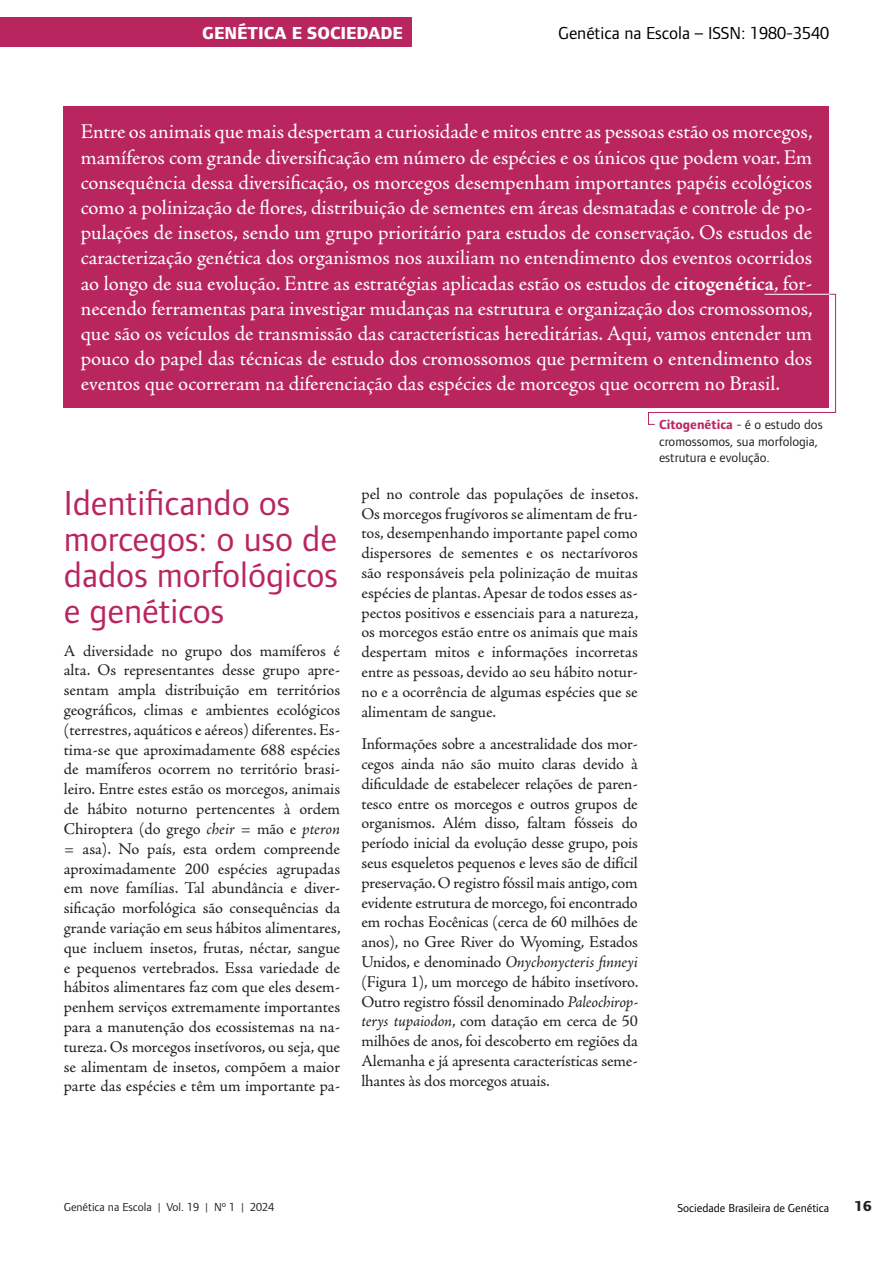
<style>
.page{position:relative;width:893px;height:1263px;background:#fff}
.page>*{position:absolute;margin:0;border:0;box-sizing:border-box;transform-origin:0 0}
.t1{font:36px/36px "Foundry Form Sans";color:#b9265f}
.t2{font:21px/25.2px "Adobe Jenson Pro";letter-spacing:-.005em;color:#fff;text-align:justify}
.t3{font:18px "Foundry Form Sans";color:#000}
.t4{font:800 18px "Foundry Form Sans";color:#fff}
.t5{font:16.5px/19.8px "Adobe Jenson Pro";letter-spacing:-.005em;color:#231f20;text-align:justify}
.t6{font:800 15px "Foundry Form Sans";color:#231f20}
.t7{font:13.5px/16.2px "Foundry Form Sans";color:#231f20}
.t8{font:12px "Foundry Form Sans";color:#231f20}
.t9{font:12px "Foundry Form Sans";color:#000}
.s1{font-weight:700}
.s2{font-weight:700;color:#b9265f}
.s3{font-style:italic}
</style>
<div class="page">
<div style="left:64px;top:106px;width:765px;height:301px;background:#b9265f"></div>
<svg style="left:648px;top:293px;width:188px;height:132px"></svg>
<hr style="left:765px;top:294px;width:64px;height:1px;background:#fff">
<div style="left:0;top:17px;width:412px;height:30px;background:#b9265f"></div>
<p class="t4" style="left:202px;top:23px;width:202px">GENÉTICA E SOCIEDADE</p>
<p class="t3" style="left:558px;top:23px;width:273px">Genética na Escola – ISSN: 1980-3540</p>
<p class="t2" style="left:81px;top:120px;width:733px">Entre os animais que mais despertam a curiosidade e mitos entre as pessoas estão os morcegos, mamíferos com grande diversificação em número de espécies e os únicos que podem voar. Em consequência dessa diversificação, os morcegos desempenham importantes papéis ecológicos como a polinização de flores, distribuição de sementes em áreas desmatadas e controle de po&shy;pulações de insetos, sendo um grupo prioritário para estudos de conservação. Os estudos de caracterização genética dos organismos nos auxiliam no entendimento dos eventos ocorridos ao longo de sua evolução. Entre as estratégias aplicadas estão os estudos de <span class="s1">citogenética</span>, for&shy;necendo ferramentas para investigar mudanças na estrutura e organização dos cromossomos, que são os veículos de transmissão das características hereditárias. Aqui, vamos entender um pouco do papel das técnicas de estudo dos cromossomos que permitem o entendimento dos eventos que ocorreram na diferenciação das espécies de morcegos que ocorrem no Brasil.</p>
<p class="t7" style="left:659px;top:417px;width:165px"><span class="s2">Citogenética</span> - é o estudo dos cromossomos, sua morfologia, estrutura e evolução.</p>
<p class="t1" style="left:64px;top:485px;width:276px">Identificando os morcegos: o uso de dados morfológicos e genéticos</p>
<p class="t5" style="left:64px;top:641px;width:278px">A diversidade no grupo dos mamíferos é alta. Os representantes desse grupo apre&shy;sentam ampla distribuição em territórios geográficos, climas e ambientes ecológicos (terrestres, aquáticos e aéreos) diferentes. Es&shy;tima-se que aproximadamente 688 espécies de mamíferos ocorrem no território brasi&shy;leiro. Entre estes estão os morcegos, animais de hábito noturno pertencentes à ordem Chiroptera (do grego <span class="s3">cheir</span> = mão e <span class="s3">pteron </span>= asa). No país, esta ordem compreende aproximadamente 200 espécies agrupadas em nove famílias. Tal abundância e diver&shy;sificação morfológica são consequências da grande variação em seus hábitos alimentares, que incluem insetos, frutas, néctar, sangue e pequenos vertebrados. Essa variedade de hábitos alimentares faz com que eles desem&shy;penhem serviços extremamente importantes para a manutenção dos ecossistemas na na&shy;tureza. Os morcegos insetívoros, ou seja, que se alimentam de insetos, compõem a maior parte das espécies e têm um importante pa-</p>
<p class="t5" style="left:361px;top:484px;width:278px">pel no controle das populações de insetos.<br>Os morcegos frugívoros se alimentam de fru&shy;tos, desempenhando importante papel como dispersores de sementes e os nectarívoros são responsáveis pela polinização de muitas espécies de plantas. Apesar de todos esses as&shy;pectos positivos e essenciais para a natureza, os morcegos estão entre os animais que mais despertam mitos e informações incorretas entre as pessoas, devido ao seu hábito notur&shy;no e a ocorrência de algumas espécies que se alimentam de sangue.</p>
<p class="t5" style="left:361px;top:734px;width:278px">Informações sobre a ancestralidade dos mor&shy;cegos ainda não são muito claras devido à dificuldade de estabelecer relações de paren&shy;tesco entre os morcegos e outros grupos de organismos. Além disso, faltam fósseis do período inicial da evolução desse grupo, pois seus esqueletos pequenos e leves são de difícil preservação. O registro fóssil mais antigo, com evidente estrutura de morcego, foi encontrado em rochas Eocênicas (cerca de 60 milhões de anos), no Gree River do Wyoming, Estados Unidos, e denominado <span class="s3">Onychonycteris finneyi </span>(Figura 1), um morcego de hábito insetívoro.<br>Outro registro fóssil denominado <span class="s3">Paleochirop&shy;terys tupaiodon</span>, com datação em cerca de 50 milhões de anos, foi descoberto em regiões da Alemanha e já apresenta características seme&shy;lhantes às dos morcegos atuais.</p>
<p class="t8" style="left:64px;top:1200px;width:212px">Genética na Escola | Vol. 19 | Nº 1 | 2024</p>
<p class="t9" style="left:677px;top:1202px;width:153px">Sociedade Brasileira de Genética</p>
<p class="t6" style="left:855px;top:1198px;width:19px">16</p>
</div>
